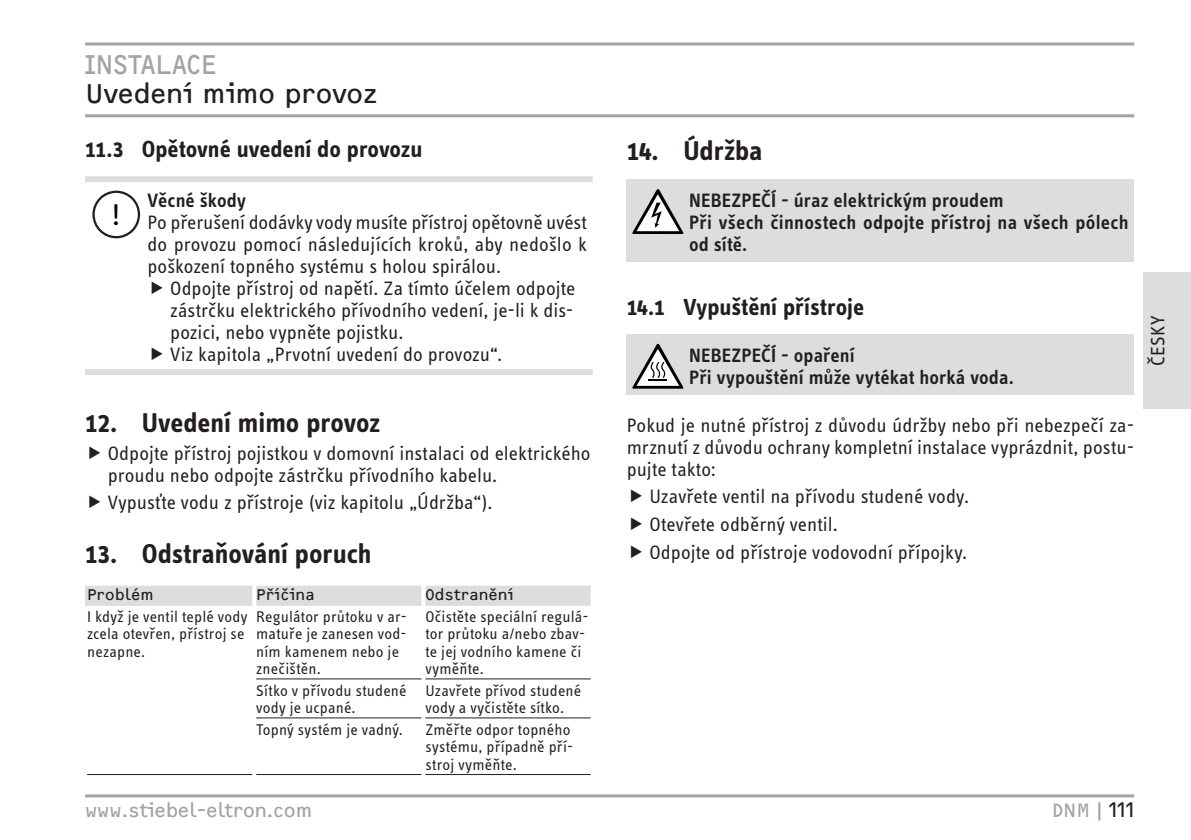
<style>
.page{position:relative;width:1191px;height:840px;background:#fff}
.page>*{position:absolute;margin:0;border:0;box-sizing:border-box;transform-origin:0 0}
.t1{font:31px "STE Info Text";color:#000}
.t2{font:700 28px "STE Info Text";color:#231f20}
.t3{font:28px "F2 FOCR Bczyk Com";letter-spacing:-.005em;color:#231f20}
.t4{font:28px "F2 FOCR Bczyk Com";color:#a1a3a6}
.t5{font:700 24px "STE Info Text";color:#231f20}
.t6{font:20px/22px "STE Info Text";color:#231f20}
.t7{font:600 20px/22px "STE Info Text";letter-spacing:.005em;color:#231f20}
.t8{font:20px "F2 FOCR Bczyk Com";color:#a1a3a6}
.t9{font:16px/17.6px "STE Info Text";letter-spacing:.01em;color:#231f20}
.t10{font:16px "F2 FOCR Bczyk Com";letter-spacing:.015em;color:#231f20}
.s1{color:#231f20}
</style>
<div class="page">
<div style="left:1142px;top:272px;width:49px;height:136px;background:#dcdddf"></div>
<hr style="left:85px;top:794px;width:1049px;height:3px;background:#a1a3a6">
<hr style="left:85px;top:42px;width:1049px;height:3px;background:#a1a3a6">
<hr style="left:85px;top:114px;width:1049px;height:3px;background:#a1a3a6">
<div style="left:85px;top:176px;width:507px;height:6px;background:#dcdddf"></div>
<div style="left:85px;top:369px;width:507px;height:6px;background:#dcdddf"></div>
<div style="left:92px;top:190px;width:48px;height:48px;border:2px solid #231f20;border-radius:50%"></div>
<div style="left:85px;top:586px;width:505px;height:19px;background:#dcdddf"></div>
<svg style="left:421px;top:586px;width:4px;height:19px"></svg>
<hr style="left:252px;top:585px;width:4px;height:20px;background:#fff">
<svg style="left:590px;top:586px;width:1px;height:19px"></svg>
<hr style="left:256px;top:678px;width:165px;height:1px;background:#231f20">
<hr style="left:425px;top:678px;width:165px;height:1px;background:#231f20">
<hr style="left:256px;top:717px;width:165px;height:1px;background:#231f20">
<hr style="left:425px;top:717px;width:165px;height:1px;background:#231f20">
<hr style="left:87px;top:773px;width:165px;height:1px;background:#231f20">
<hr style="left:256px;top:773px;width:165px;height:1px;background:#231f20">
<hr style="left:425px;top:773px;width:165px;height:1px;background:#231f20">
<div style="left:626px;top:179px;width:508px;height:83px;background:#dcdddf"></div>
<svg style="left:632px;top:189px;width:51px;height:45px"></svg>
<div style="left:626px;top:334px;width:508px;height:60px;background:#dcdddf"></div>
<svg style="left:632px;top:343px;width:51px;height:45px"></svg>
<h2 class="t4" style="left:85px;top:48px;width:26px">Instalace</h2>
<h2 class="t3" style="left:85px;top:77px;width:295px">Uvedení mimo provoz</h2>
<p class="t5" style="left:85px;top:135px;width:339px">11.3 Opětovné uvedení do provozu</p>
<h1 class="t1" style="left:112px;top:197px;width:11px">!</h1>
<p class="t7" style="left:147px;top:189px;width:100px">Věcné škody</p>
<p class="t6" style="left:147px;top:211px;width:441px;text-align:justify">Po přerušení dodávky vody musíte přístroj opětovně uvést do provozu pomocí následujících kroků, aby nedošlo k poškození topného systému s holou spirálou.</p>
<p class="t6" style="left:170px;top:277px;width:407px">Odpojte přístroj od napětí. Za tímto účelem odpojte zástrčku elektrického přívodního vedení, je-li k dis&shy;pozici, nebo vypněte pojistku.<br>Viz kapitola „Prvotní uvedení do provozu“.</p>
<h2 class="t2" style="left:85px;top:406px;width:297px">12. Uvedení mimo provoz</h2>
<p class="t6" style="left:108px;top:442px;width:484px">Odpojte přístroj pojistkou v domovní instalaci od elektrického proudu nebo odpojte zástrčku přívodního kabelu.</p>
<p class="t6" style="left:108px;top:491px;width:386px">Vypusťte vodu z přístroje (viz kapitolu „Údržba“).</p>
<h2 class="t2" style="left:85px;top:537px;width:288px">13. Odstraňování poruch</h2>
<p class="t10" style="left:87px;top:585px;width:68px">Problém</p>
<p class="t10" style="left:256px;top:585px;width:60px">Příčina</p>
<p class="t10" style="left:425px;top:585px;width:90px">Odstranění</p>
<p class="t9" style="left:87px;top:607px;width:162px">I když je ventil teplé vody zcela otevřen, přístroj se nezapne.</p>
<p class="t9" style="left:256px;top:607px;width:152px">Regulátor průtoku v ar&shy;matuře je zanesen vod&shy;ním kamenem nebo je znečištěn.</p>
<p class="t9" style="left:425px;top:607px;width:164px">Očistěte speciální regulá&shy;tor průtoku a/nebo zbav&shy;te jej vodního kamene či vyměňte.</p>
<p class="t9" style="left:256px;top:681px;width:152px">Sítko v přívodu studené vody je ucpané.</p>
<p class="t9" style="left:425px;top:681px;width:157px">Uzavřete přívod studené vody a vyčistěte sítko.</p>
<p class="t9" style="left:256px;top:720px;width:148px">Topný systém je vadný.</p>
<p class="t9" style="left:425px;top:720px;width:149px">Změřte odpor topného systému, případně pří&shy;stroj vyměňte.</p>
<h2 class="t2" style="left:626px;top:134px;width:137px">14. Údržba</h2>
<p class="t7" style="left:689px;top:189px;width:441px">NEBEZPEČÍ - úraz elektrickým proudem<br>Při všech činnostech odpojte přístroj na všech pólech od sítě.</p>
<p class="t5" style="left:626px;top:292px;width:239px">14.1 Vypuštění přístroje</p>
<p class="t7" style="left:689px;top:343px;width:326px">NEBEZPEČÍ - opaření<br>Při vypouštění může vytékat horká voda.</p>
<p class="t6" style="left:626px;top:413px;width:509px;text-align:justify">Pokud je nutné přístroj z důvodu údržby nebo při nebezpečí za&shy;mrznutí z důvodu ochrany kompletní instalace vyprázdnit, postu&shy;pujte takto:</p>
<p class="t6" style="left:649px;top:482px;width:321px;line-height:27.6px">Uzavřete ventil na přívodu studené vody.<br>Otevřete odběrný ventil.<br>Odpojte od přístroje vodovodní přípojky.</p>
<p class="t8" style="left:85px;top:798px;width:229px">www.stiebel-eltron.com</p>
<p class="t8" style="left:1052px;top:798px;width:84px">DNM|<span class="s1">111</span></p>
<p class="t6" style="left:1146px;top:365px;width:52px;rotate:-90deg">ČESKY</p>
</div>
